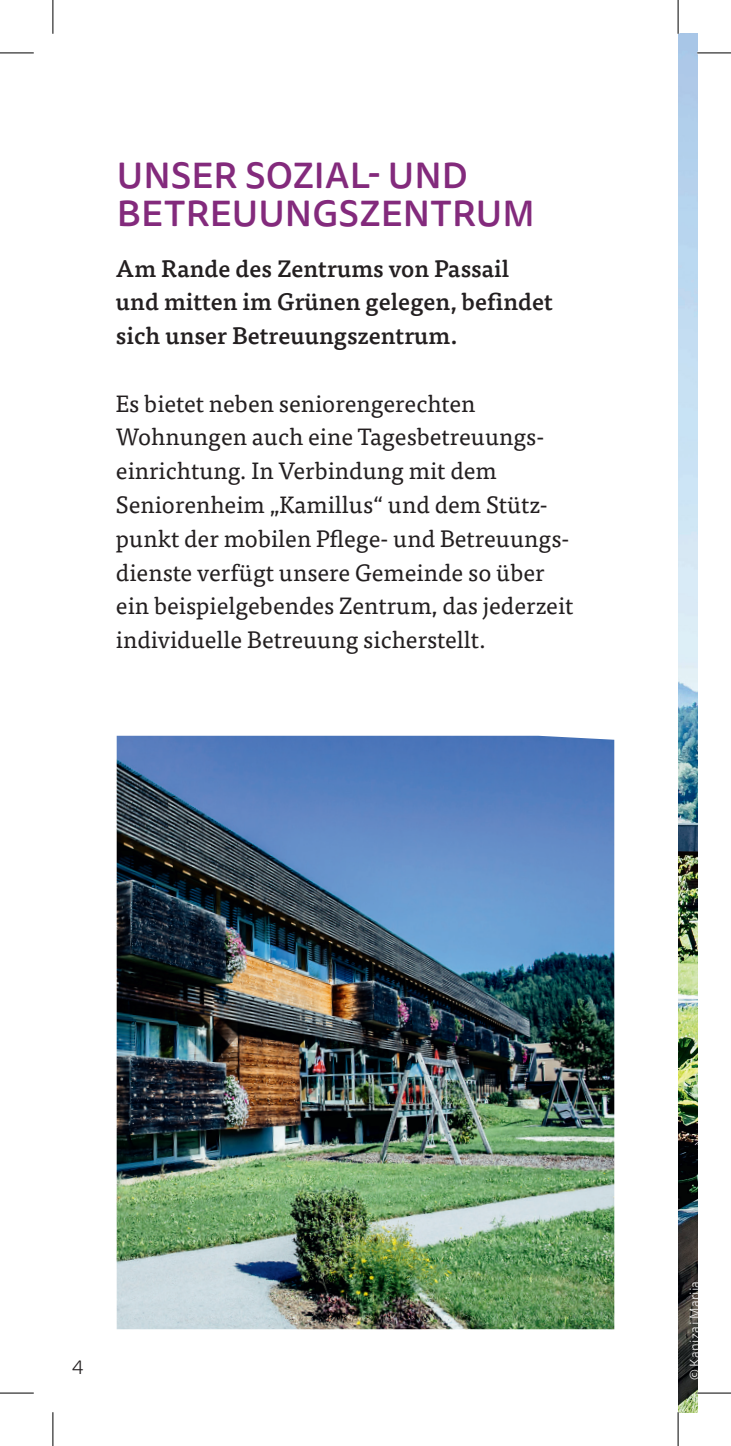
<style>
.page{position:relative;width:731px;height:1446px;background:#fff}
.page>*{position:absolute;margin:0;border:0;box-sizing:border-box;transform-origin:0 0}
.t1{font:500 36px/38.2px "Tisa Sans Pro";letter-spacing:.005em;color:#832a7c}
.t2{font:23.62px/33.8px "Tisa Pro";color:#231f20}
.t3{font:500 23.62px/33.8px "Tisa Pro";color:#231f20}
.t4{font:300 20.25px "Tisa Sans Pro";color:#231f20}
.t5{font:300 13.5px "Tisa Sans Pro";letter-spacing:.025em;color:#fff}
</style>
<div class="page">
<img style="left:678px;top:34px;width:19px;height:1377px">
<img style="left:117px;top:735px;width:497px;height:593px">
<hr style="left:0;top:53px;width:34px;height:1px;background:#000">
<hr style="left:697px;top:53px;width:34px;height:1px;background:#000">
<hr style="left:0;top:1392px;width:34px;height:1px;background:#000">
<hr style="left:697px;top:1392px;width:34px;height:1px;background:#000">
<hr style="left:53px;top:0;width:1px;height:34px;background:#000">
<hr style="left:53px;top:1411px;width:1px;height:34px;background:#000">
<hr style="left:678px;top:0;width:1px;height:34px;background:#000">
<hr style="left:678px;top:1411px;width:1px;height:34px;background:#000">
<h1 class="t1" style="left:117px;top:156px;width:419px">UNSER SOZIAL- UND<br>BETREUUNGSZENTRUM</h1>
<p class="t3" style="left:116px;top:250px;width:438px">Am Rande des Zentrums von Passail und mitten im Grünen gelegen, befindet sich unser Betreuungszentrum.</p>
<p class="t2" style="left:116px;top:385px;width:459px">Es bietet neben seniorengerechten Wohnungen auch eine Tagesbetreuungs&shy;einrichtung. In Verbindung mit dem Seniorenheim „Kamillus“ und dem Stütz&shy;punkt der mobilen Pflege- und Betreuungs&shy;dienste verfügt unsere Gemeinde so über ein beispielgebendes Zentrum, das jederzeit individuelle Betreuung sicherstellt.</p>
<p class="t4" style="left:72px;top:1353px;width:13px">4</p>
<p class="t5" style="left:686px;top:1379px;width:101px;rotate:-90deg">© Kanizaj Marija</p>
</div>
